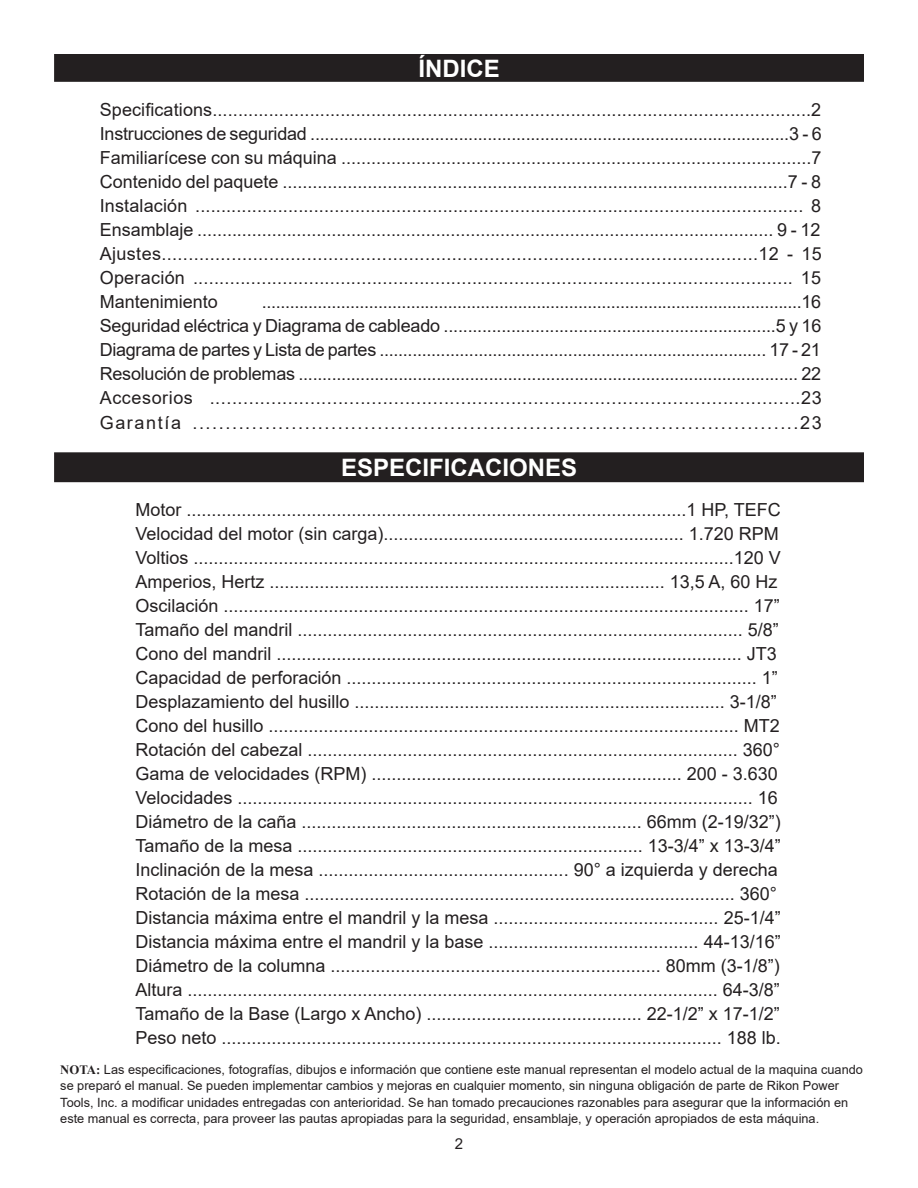
<style>
.page{position:relative;width:918px;height:1188px;background:#fff}
.page>*{position:absolute;margin:0;border:0;box-sizing:border-box;transform-origin:0 0}
.t1{font:700 24px "Arial";color:#fff}
.t2{font:18px/24px "Arial";color:#231f20}
.t3{font:18px "Arial";letter-spacing:.02em;color:#231f20}
.t4{font:18px "Arial";letter-spacing:.03em;color:#231f20}
.t5{font:18px "Arial";letter-spacing:.09em;color:#231f20}
.t6{font:15px "Arial";color:#231f20}
.t7{font:12.75px/16.5px "Arial";color:#231f20}
.s1{font-family:"Times New Roman";font-weight:700}
</style>
<div class="page">
<div style="left:55px;top:55px;width:808px;height:26px;background:#231f20"></div>
<div style="left:54px;top:54px;width:810px;height:28px;border:2px solid #231f20"></div>
<div style="left:55px;top:453px;width:808px;height:28px;background:#231f20"></div>
<div style="left:54px;top:452px;width:810px;height:30px;border:2px solid #231f20"></div>
<p class="t1" style="left:418px;top:51px;width:83px">ÍNDICE</p>
<p class="t2" style="left:100px;top:97px;width:723px">Specifications.....................................................................................................................2</p>
<p class="t2" style="left:100px;top:121px;width:723px">Instrucciones de seguridad ....................................................................................................3 - 6</p>
<p class="t2" style="left:100px;top:145px;width:723px">Familiarícese con su máquina ..............................................................................................7</p>
<p class="t2" style="left:100px;top:169px;width:723px">Contenido del paquete .....................................................................................................7 - 8</p>
<p class="t2" style="left:100px;top:193px;width:723px">Instalación ...................................................................................................................... 8</p>
<p class="t2" style="left:100px;top:217px;width:722px">Ensamblaje .................................................................................................................... 9 - 12</p>
<p class="t3" style="left:100px;top:241px;width:723px">Ajustes...............................................................................................................12 - 15</p>
<p class="t2" style="left:100px;top:265px;width:723px">Operación .................................................................................................................. 15</p>
<p class="t2" style="left:100px;top:289px;width:120px">Mantenimiento</p>
<p class="t2" style="left:262px;top:289px;width:561px">....................................................................................................................16</p>
<p class="t2" style="left:100px;top:313px;width:723px">Seguridad eléctrica y Diagrama de cableado .....................................................................5 y 16</p>
<p class="t2" style="left:100px;top:337px;width:723px">Diagrama de partes y Lista de partes .................................................................................. 17 - 21</p>
<p class="t2" style="left:100px;top:361px;width:723px">Resolución de problemas ......................................................................................................... 22</p>
<p class="t4" style="left:100px;top:385px;width:724px">Accesorios ..........................................................................................................23</p>
<p class="t5" style="left:100px;top:410px;width:724px">Garantía ............................................................................................23</p>
<p class="t1" style="left:341px;top:451px;width:238px">ESPECIFICACIONES</p>
<p class="t2" style="left:135px;top:497px;width:647px">Motor ....................................................................................................1 HP, TEFC</p>
<p class="t2" style="left:135px;top:521px;width:645px">Velocidad del motor (sin carga)............................................................ 1.720 RPM</p>
<p class="t2" style="left:135px;top:545px;width:647px">Voltios ............................................................................................................120 V<br>Amperios, Hertz ............................................................................... 13,5 A, 60 Hz</p>
<p class="t2" style="left:135px;top:593px;width:646px">Oscilación ......................................................................................................... 17”</p>
<p class="t2" style="left:135px;top:617px;width:645px">Tamaño del mandril ......................................................................................... 5/8”</p>
<p class="t2" style="left:135px;top:641px;width:643px">Cono del mandril ............................................................................................. JT3</p>
<p class="t2" style="left:135px;top:665px;width:644px">Capacidad de perforación .................................................................................. 1”</p>
<p class="t2" style="left:135px;top:689px;width:643px">Desplazamiento del husillo .......................................................................... 3-1/8”</p>
<p class="t2" style="left:135px;top:713px;width:646px">Cono del husillo .............................................................................................. MT2</p>
<p class="t2" style="left:135px;top:737px;width:646px">Rotación del cabezal ...................................................................................... 360°</p>
<p class="t2" style="left:135px;top:761px;width:644px">Gama de velocidades (RPM) .............................................................. 200 - 3.630</p>
<p class="t2" style="left:135px;top:785px;width:644px">Velocidades ....................................................................................................... 16</p>
<p class="t2" style="left:135px;top:809px;width:647px">Diámetro de la caña .................................................................... 66mm (2-19/32”)</p>
<p class="t2" style="left:135px;top:833px;width:647px">Tamaño de la mesa ..................................................................... 13-3/4” x 13-3/4”</p>
<p class="t2" style="left:135px;top:857px;width:644px">Inclinación de la mesa .................................................. 90° a izquierda y derecha</p>
<p class="t2" style="left:135px;top:881px;width:643px">Rotación de la mesa ...................................................................................... 360°</p>
<p class="t2" style="left:135px;top:905px;width:647px">Distancia máxima entre el mandril y la mesa ............................................. 25-1/4”</p>
<p class="t2" style="left:135px;top:929px;width:647px">Distancia máxima entre el mandril y la base .......................................... 44-13/16”</p>
<p class="t2" style="left:135px;top:953px;width:646px">Diámetro de la columna .................................................................. 80mm (3-1/8”)</p>
<p class="t2" style="left:135px;top:977px;width:646px">Altura .......................................................................................................... 64-3/8”</p>
<p class="t2" style="left:135px;top:1001px;width:646px">Tamaño de la Base (Largo x Ancho) ........................................... 22-1/2” x 17-1/2”</p>
<p class="t2" style="left:135px;top:1025px;width:647px">Peso neto .................................................................................................... 188 lb.</p>
<p class="t7" style="left:60px;top:1061px;width:804px"><span class="s1">NOTA:</span> Las especificaciones, fotografías, dibujos e información que contiene este manual representan el modelo actual de la maquina cuando se preparó el manual. Se pueden implementar cambios y mejoras en cualquier momento, sin ninguna obligación de parte de Rikon Power Tools, Inc. a modificar unidades entregadas con anterioridad. Se han tomado precauciones razonables para asegurar que la información en este manual es correcta, para proveer las pautas apropiadas para la seguridad, ensamblaje, y operación apropiados de esta máquina.</p>
<p class="t6" style="left:455px;top:1134px;width:10px">2</p>
</div>
